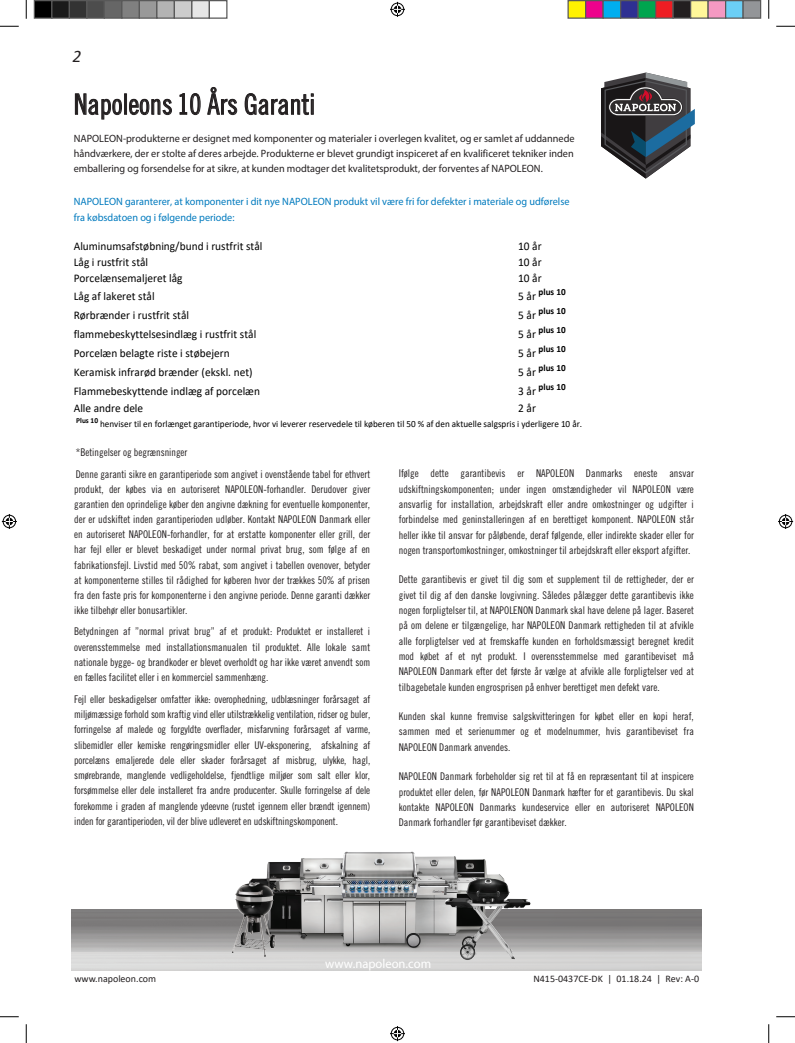
<style>
.page{position:relative;width:795px;height:1043px;background:#fff}
.page>*{position:absolute;margin:0;border:0;box-sizing:border-box;transform-origin:0 0}
.t1{font:28.25px "Trade Gothic LT Std Cn 18";color:#231f20}
.t2{font:italic 17.5px "Calibri";color:#231f20}
.t3{font:13px "Helvetica";color:#fff}
.t4{font:11.75px/19px "Calibri";color:#000}
.t5{font:10.62px/15.2px "Trade Gothic LT Std Cn 18";color:#231f20;text-align:justify}
.t6{font:10.62px/15.1px "Myriad Pro";color:#231f20;text-align:justify}
.t7{font:10.62px/15.2px "Myriad Pro";color:#007abe}
.t8{font:10px "Calibri";color:#231f20}
.t9{font:9.5px "Calibri";color:#000}
.t10{font:700 9.5px/19px "Calibri";color:#000;text-align:justify}
.s1{font-weight:400;font-size:11.75px}
.s2{font-family:"Myriad Pro"}
</style>
<div class="page">
<svg style="left:601px;top:73px;width:94px;height:105px"></svg>
<div style="left:71px;top:945px;width:630px;height:25px;background:#d7d6d6"></div>
<svg style="left:71px;top:909px;width:630px;height:42px"></svg>
<img style="left:229px;top:851px;width:305px;height:109px">
<svg style="left:0;top:25px;width:19px;height:2px"></svg>
<svg style="left:776px;top:25px;width:19px;height:2px"></svg>
<svg style="left:0;top:1016px;width:19px;height:1px"></svg>
<svg style="left:776px;top:1016px;width:19px;height:1px"></svg>
<svg style="left:25px;top:0;width:2px;height:19px"></svg>
<svg style="left:25px;top:1024px;width:2px;height:18px"></svg>
<svg style="left:768px;top:0;width:2px;height:19px"></svg>
<svg style="left:768px;top:1024px;width:2px;height:18px"></svg>
<svg style="left:390px;top:2px;width:15px;height:15px"></svg>
<svg style="left:390px;top:1026px;width:15px;height:15px"></svg>
<svg style="left:2px;top:514px;width:15px;height:15px"></svg>
<svg style="left:778px;top:514px;width:15px;height:15px"></svg>
<div style="left:34px;top:1px;width:18px;height:17px;background:#000"></div>
<div style="left:34px;top:0;width:18px;height:19px;border:1px solid #595959"></div>
<div style="left:52px;top:1px;width:17px;height:17px;background:#1a1a1a"></div>
<div style="left:51px;top:0;width:19px;height:19px;border:1px solid #595959"></div>
<div style="left:69px;top:1px;width:18px;height:17px;background:#333"></div>
<div style="left:69px;top:0;width:19px;height:19px;border:1px solid #595959"></div>
<div style="left:87px;top:1px;width:17px;height:17px;background:#4d4d4d"></div>
<div style="left:86px;top:0;width:19px;height:19px;border:1px solid #595959"></div>
<div style="left:104px;top:1px;width:18px;height:17px;background:#666"></div>
<div style="left:104px;top:0;width:18px;height:19px;border:1px solid #595959"></div>
<div style="left:122px;top:1px;width:17px;height:17px;background:#808080"></div>
<div style="left:121px;top:0;width:19px;height:19px;border:1px solid #595959"></div>
<div style="left:139px;top:1px;width:18px;height:17px;background:#999"></div>
<div style="left:139px;top:0;width:19px;height:19px;border:1px solid #595959"></div>
<div style="left:157px;top:1px;width:17px;height:17px;background:#b3b3b3"></div>
<div style="left:156px;top:0;width:19px;height:19px;border:1px solid #595959"></div>
<div style="left:174px;top:1px;width:18px;height:17px;background:#ccc"></div>
<div style="left:174px;top:0;width:18px;height:19px;border:1px solid #595959"></div>
<div style="left:192px;top:1px;width:17px;height:17px;background:#e6e6e6"></div>
<div style="left:191px;top:0;width:19px;height:19px;border:1px solid #595959"></div>
<div style="left:209px;top:0;width:19px;height:19px;border:1px solid #595959"></div>
<div style="left:568px;top:1px;width:18px;height:17px;background:#fff101"></div>
<div style="left:568px;top:0;width:18px;height:19px;border:1px solid #595959"></div>
<div style="left:586px;top:1px;width:17px;height:17px;background:#ed028c"></div>
<div style="left:585px;top:0;width:19px;height:19px;border:1px solid #595959"></div>
<div style="left:603px;top:1px;width:18px;height:17px;background:#00aeef"></div>
<div style="left:602px;top:0;width:19px;height:19px;border:1px solid #595959"></div>
<div style="left:621px;top:1px;width:17px;height:17px;background:#2e3092"></div>
<div style="left:620px;top:0;width:19px;height:19px;border:1px solid #595959"></div>
<div style="left:638px;top:1px;width:18px;height:17px;background:#00a54f"></div>
<div style="left:638px;top:0;width:18px;height:19px;border:1px solid #595959"></div>
<div style="left:656px;top:1px;width:17px;height:17px;background:#ee1d23"></div>
<div style="left:655px;top:0;width:19px;height:19px;border:1px solid #595959"></div>
<div style="left:673px;top:1px;width:18px;height:17px;background:#231f20"></div>
<div style="left:672px;top:0;width:19px;height:19px;border:1px solid #595959"></div>
<div style="left:691px;top:1px;width:17px;height:17px;background:#fff79a"></div>
<div style="left:690px;top:0;width:19px;height:19px;border:1px solid #595959"></div>
<div style="left:708px;top:1px;width:18px;height:17px;background:#f499c2"></div>
<div style="left:708px;top:0;width:18px;height:19px;border:1px solid #595959"></div>
<div style="left:726px;top:1px;width:17px;height:17px;background:#6bcff6"></div>
<div style="left:725px;top:0;width:19px;height:19px;border:1px solid #595959"></div>
<div style="left:743px;top:1px;width:18px;height:17px;background:#939598"></div>
<div style="left:742px;top:0;width:19px;height:19px;border:1px solid #595959"></div>
<h2 class="t2" style="left:72px;top:44px;width:10px">2</h2>
<p class="t1" style="left:74px;top:87px;width:243px">Napoleons 10 Års Garanti</p>
<p class="t6" style="left:74px;top:131px;width:502px">NAPOLEON-produkterne er designet med komponenter og materialer i overlegen kvalitet, og er samlet af uddannede håndværkere, der er stolte af deres arbejde. Produkterne er blevet grundigt inspiceret af en kvalificeret tekniker inden emballering og forsendelse for at sikre, at kunden modtager det kvalitetsprodukt, der forventes af NAPOLEON.</p>
<p class="t7" style="left:74px;top:194px;width:497px">NAPOLEON garanterer, at komponenter i dit nye NAPOLEON produkt vil være fri for defekter i materiale og udførelse fra købsdatoen og i følgende periode:</p>
<p class="t4" style="left:518px;top:238px;width:25px;line-height:15.9px;text-align:justify">10 år 10 år 10 år</p>
<p class="t10" style="left:518px;top:282px;width:49px"><span class="s1">5 år</span> plus 10<br><span class="s1">5 år</span> plus 10<br><span class="s1">5 år</span> plus 10<br><span class="s1">5 år</span> plus 10<br><span class="s1">5 år</span> plus 10<br><span class="s1">3 år</span> plus 10</p>
<p class="t4" style="left:74px;top:238px;width:190px;line-height:15.9px">Aluminumsafstøbning/bund i rustfrit stål<br>Låg i rustfrit stål<br>Porcelænsemaljeret låg</p>
<p class="t4" style="left:74px;top:286px;width:188px">Låg af lakeret stål<br>Rørbrænder i rustfrit stål flammebeskyttelsesindlæg i rustfrit stål Porcelæn belagte riste i støbejern Keramisk infrarød brænder (ekskl. net)<br>Flammebeskyttende indlæg af porcelæn</p>
<p class="t4" style="left:74px;top:398px;width:71px">Alle andre dele</p>
<p class="t4" style="left:518px;top:398px;width:19px">2 år</p>
<p class="t9" style="left:76px;top:418px;width:507px"><sup>Plus</sup> <sup>10</sup> henviser til en forlænget garantiperiode, hvor vi leverer reservedele til køberen til 50 % af den aktuelle salgspris i yderligere 10 år.</p>
<p class="t5" style="left:76px;top:441px;width:296px;line-height:21.8px">*Betingelser og begrænsninger<br>Denne garanti sikre en garantiperiode som angivet i ovenstående tabel for ethvert</p>
<p class="t5" style="left:74px;top:481px;width:298px">produkt, der købes via en autoriseret NAPOLEON-forhandler. Derudover giver garantien den oprindelige køber den angivne dækning for eventuelle komponenter, der er udskiftet inden garantiperioden udløber. Kontakt NAPOLEON Danmark eller en autoriseret NAPOLEON-forhandler, for at erstatte komponenter eller grill, der har fejl eller er blevet beskadiget under normal privat brug, som følge af en fabrikationsfejl. Livstid med 50% rabat, som angivet i tabellen ovenover, betyder at komponenterne stilles til rådighed for køberen hvor der trækkes 50% af prisen fra den faste pris for komponenterne i den angivne periode. Denne garanti dækker ikke tilbehør eller bonusartikler.</p>
<p class="t5" style="left:74px;top:624px;width:298px">Betydningen af ”normal privat brug” af et produkt: Produktet er installeret i overensstemmelse med installationsmanualen til produktet. Alle lokale samt nationale bygge- og brandkoder er blevet overholdt og har ikke været anvendt som en fælles facilitet eller i en kommerciel sammenhæng.</p>
<p class="t5" style="left:74px;top:691px;width:298px">Fejl eller beskadigelser omfatter ikke: overophedning, udblæsninger forårsaget af miljømæssige forhold som kraftig vind eller utilstrækkelig ventilation, ridser og buler, forringelse af malede og forgyldte overflader, misfarvning forårsaget af varme, slibemidler eller kemiske rengøringsmidler eller UV-eksponering, afskalning af porcelæns emaljerede dele eller skader forårsaget af misbrug, ulykke, hagl, smørebrande, manglende vedligeholdelse, fjendtlige miljøer som salt eller klor, forsømmelse eller dele installeret fra andre producenter. Skulle forringelse af dele forekomme i graden af manglende ydeevne (rustet igennem eller brændt igennem) inden for garantiperioden, vil der blive udleveret en udskiftningskomponent.</p>
<p class="t5" style="left:399px;top:466px;width:297px">Ifølge dette garantibevis er NAPOLEON Danmarks eneste ansvar udskiftningskomponenten; under ingen omstændigheder vil NAPOLEON være ansvarlig for installation, arbejdskraft eller andre omkostninger og udgifter i forbindelse med geninstalleringen af en berettiget komponent. NAPOLEON står heller ikke til ansvar for påløbende, deraf følgende, eller indirekte skader eller for nogen transportomkostninger, omkostninger til arbejdskraft eller eksport afgifter.</p>
<p class="t5" style="left:399px;top:572px;width:297px">Dette garantibevis er givet til dig som et supplement til de rettigheder, der er givet til dig af den danske lovgivning. Således pålægger dette garantibevis ikke nogen forpligtelser til, at NAPOLENON Danmark skal have delene på lager. Baseret på om delene er tilgængelige, har NAPOLEON Danmark rettigheden til at afvikle alle forpligtelser ved at fremskaffe kunden en forholdsmæssigt beregnet kredit mod købet af et nyt produkt. I overensstemmelse med garantibeviset må NAPOLEON Danmark efter det første år vælge at afvikle alle forpligtelser ved at tilbagebetale kunden engrosprisen på enhver berettiget men defekt vare.</p>
<p class="t5" style="left:399px;top:708px;width:297px">Kunden skal kunne fremvise salgskvitteringen for købet eller en kopi heraf, sammen med et serienummer og et modelnummer, hvis garantibeviset fra NAPOLEON Danmark anvendes.</p>
<p class="t5" style="left:399px;top:768px;width:297px">NAPOLEON Danmark forbeholder sig ret til at få en repræsentant til at inspicere produktet eller delen, før NAPOLEON Danmark hæfter for et garantibevis. Du skal kontakte NAPOLEON Danmarks kundeservice eller en autoriseret NAPOLEON Danmark forhandler før garantibeviset dækker.</p>
<p class="t3" style="left:325px;top:955px;width:107px"><span class="s2">www.</span>napoleon.com</p>
<p class="t8" style="left:74px;top:972px;width:83px">www.napoleon.com</p>
<p class="t8" style="left:533px;top:972px;width:167px">N415-0437CE-DK | 01.18.24 | Rev: A-0</p>
</div>
